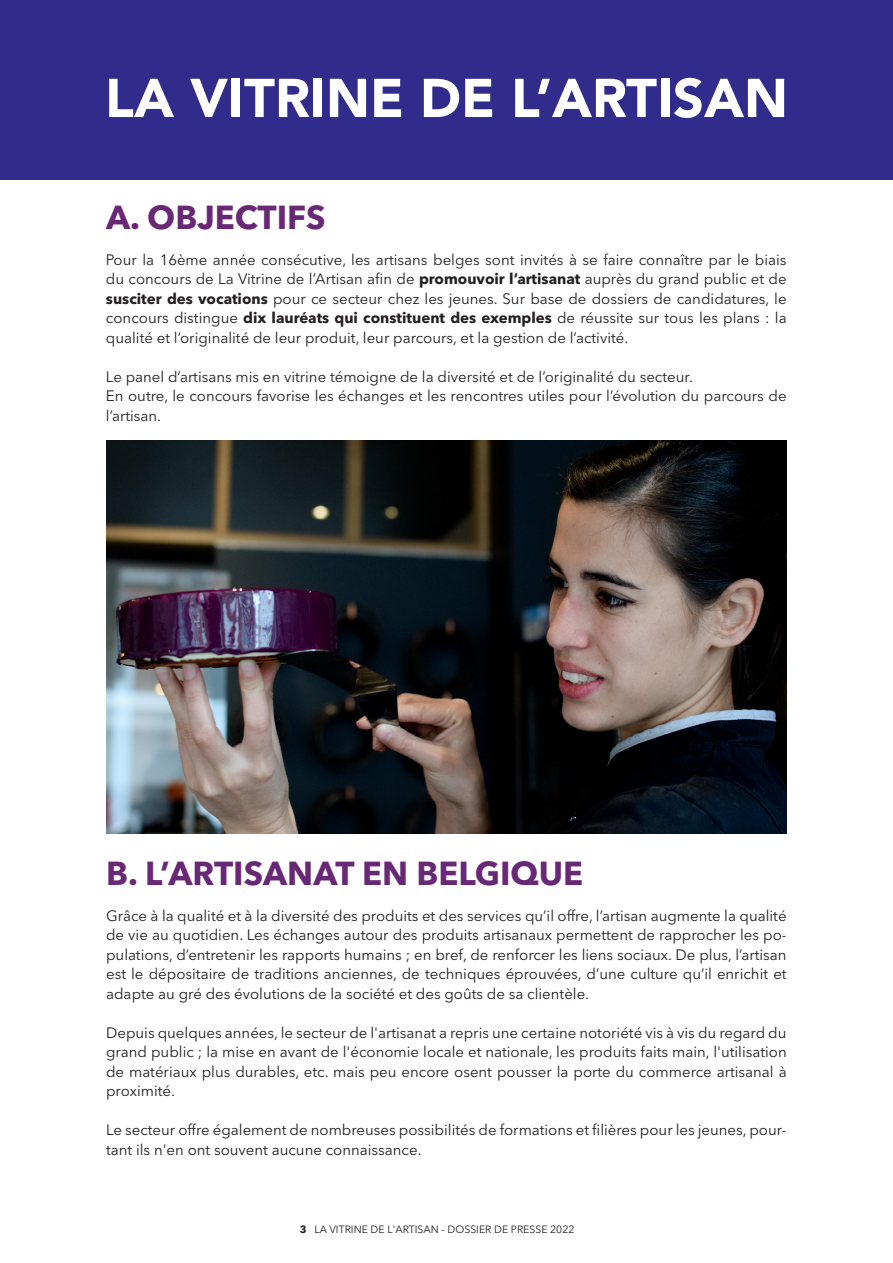
<style>
.page{position:relative;width:893px;height:1263px;background:#fff}
.page>*{position:absolute;margin:0;border:0;box-sizing:border-box;transform-origin:0 0}
.t1{font:900 54px "Avenir LT Std";color:#fff}
.t2{font:700 33px "Avenir Next LT Pro";color:#682876}
.t3{font:15px/19.5px "Avenir Next LT Pro";color:#231f20;text-align:justify}
.t4{font:10.5px "Avenir Next LT Pro";color:#231f20}
.s1{font-weight:700}
</style>
<div class="page">
<div style="left:0;top:0;width:893px;height:179px;background:#312c8c"></div>
<img style="left:106px;top:440px;width:681px;height:393px">
<p class="t1" style="left:105px;top:66px;width:684px">LA VITRINE DE L’ARTISAN</p>
<p class="t2" style="left:106px;top:197px;width:221px">A. OBJECTIFS</p>
<p class="t3" style="left:106px;top:250px;width:682px">Pour la 16ème année consécutive, les artisans belges sont invités à se faire connaître par le biais du concours de La Vitrine de l’Artisan afin de <span class="s1">promouvoir l’artisanat</span> auprès du grand public et de <span class="s1">susciter des vocations</span> pour ce secteur chez les jeunes. Sur base de dossiers de candidatures, le concours distingue <span class="s1">dix lauréats qui constituent des exemples</span> de réussite sur tous les plans : la qualité et l’originalité de leur produit, leur parcours, et la gestion de l’activité.</p>
<p class="t3" style="left:106px;top:367px;width:589px">Le panel d’artisans mis en vitrine témoigne de la diversité et de l’originalité du secteur.</p>
<p class="t3" style="left:106px;top:386px;width:682px">En outre, le concours favorise les échanges et les rencontres utiles pour l’évolution du parcours de l’artisan.</p>
<p class="t2" style="left:106px;top:853px;width:479px">B. L’ARTISANAT EN BELGIQUE</p>
<p class="t3" style="left:106px;top:906px;width:682px">Grâce à la qualité et à la diversité des produits et des services qu’il offre, l’artisan augmente la qualité de vie au quotidien. Les échanges autour des produits artisanaux permettent de rapprocher les po&shy;pulations, d’entretenir les rapports humains ; en bref, de renforcer les liens sociaux. De plus, l’artisan est le dépositaire de traditions anciennes, de techniques éprouvées, d’une culture qu’il enrichit et adapte au gré des évolutions de la société et des goûts de sa clientèle.</p>
<p class="t3" style="left:106px;top:1023px;width:682px">Depuis quelques années, le secteur de l'artisanat a repris une certaine notoriété vis à vis du regard du grand public ; la mise en avant de l'économie locale et nationale, les produits faits main, l'utilisation de matériaux plus durables, etc. mais peu encore osent pousser la porte du commerce artisanal à proximité.</p>
<p class="t3" style="left:106px;top:1120px;width:682px">Le secteur offre également de nombreuses possibilités de formations et filières pour les jeunes, pour&shy;tant ils n'en ont souvent aucune connaissance.</p>
<p class="t4" style="left:300px;top:1223px;width:276px"><span class="s1">3</span> LA VITRINE DE L'ARTISAN - DOSSIER DE PRESSE 2022</p>
</div>
